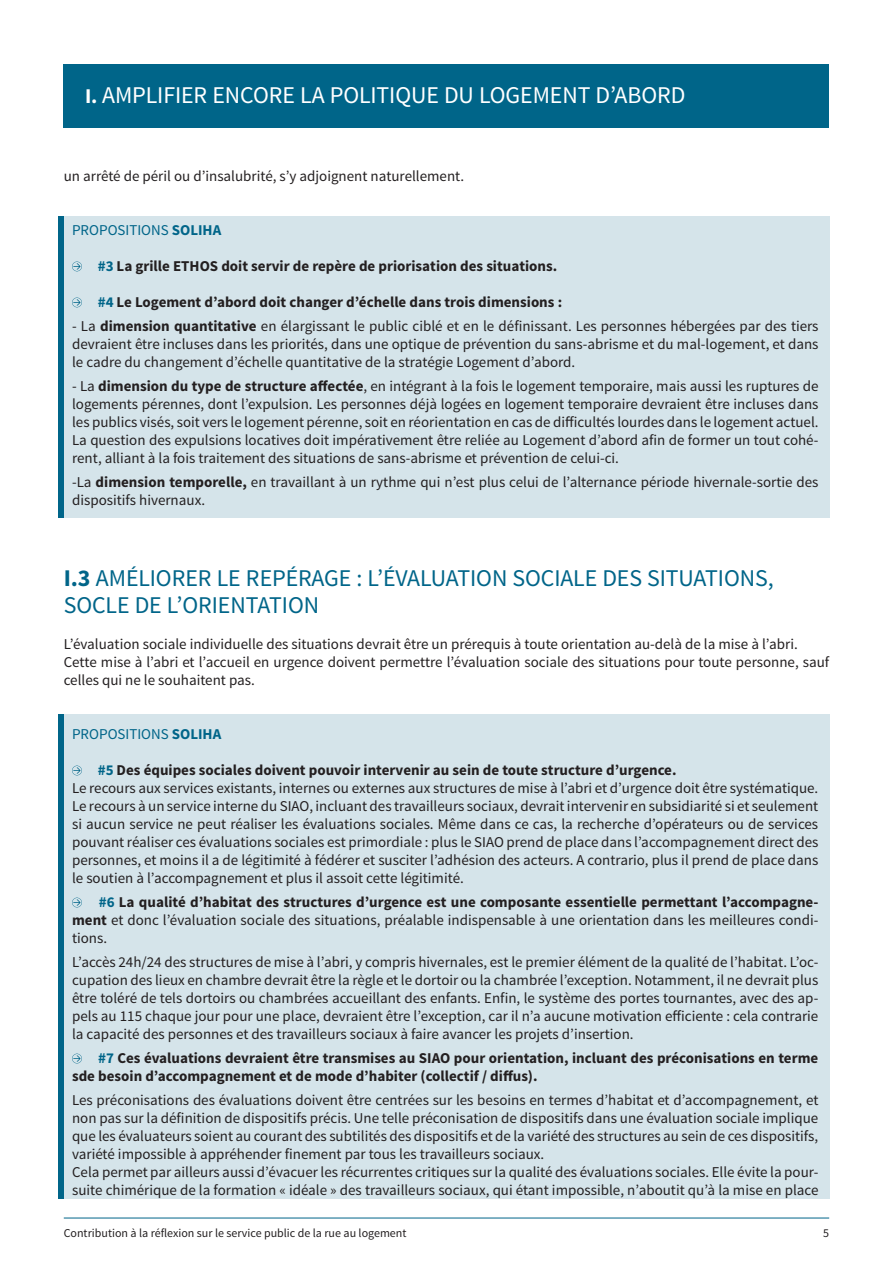
<style>
.page{position:relative;width:893px;height:1263px;background:#fff}
.page>*{position:absolute;margin:0;border:0;box-sizing:border-box;transform-origin:0 0}
.TITRE_2{font:24px/27px "Source Sans Pro";letter-spacing:-.005em;color:#006589}
.TITRE_1{font:24px "Source Sans Pro";letter-spacing:-.005em;color:#fff}
.t1{font:15px/18px "Source Sans Pro";color:#231f20;text-align:justify}
.t2{font:700 15px/18px "Source Sans Pro";color:#231f20}
.t3{font:15px "Source Sans Pro";color:#006589}
.t4{font:12px "Source Sans Pro";color:#231f20}
.s1{font-weight:700;font-size:21px}
.s2{font-weight:700}
.s3{color:#006589}
.s4{font-weight:700;color:#006589}
</style>
<div class="page">
<hr style="left:64px;top:1218px;width:765px;height:1px;background:#006589">
<div style="left:64px;top:714px;width:765px;height:485px;background:#d5e4ea"></div>
<div style="left:64px;top:216px;width:766px;height:302px;background:#d5e4ea"></div>
<svg style="left:72px;top:262px;width:10px;height:9px"></svg>
<svg style="left:72px;top:298px;width:10px;height:9px"></svg>
<svg style="left:72px;top:766px;width:10px;height:9px"></svg>
<svg style="left:72px;top:898px;width:10px;height:9px"></svg>
<svg style="left:72px;top:1054px;width:10px;height:9px"></svg>
<div style="left:58px;top:216px;width:6px;height:302px;background:#006589"></div>
<div style="left:58px;top:714px;width:6px;height:485px;background:#006589"></div>
<div style="left:64px;top:64px;width:765px;height:64px;background:#006589"></div>
<p class="TITRE_1" style="left:85px;top:80px;width:602px"><span class="s1">I.</span> AMPLIFIER ENCORE LA POLITIQUE DU LOGEMENT D’ABORD</p>
<p class="t1" style="left:64px;top:168px;width:402px">un arrêté de péril ou d’insalubrité, s’y adjoignent naturellement.</p>
<p class="t3" style="left:72px;top:221px;width:151px">PROPOSITIONS <span class="s2">SOLIHA</span></p>
<p class="t2" style="left:98px;top:258px;width:461px"><span class="s3">#3</span> La grille ETHOS doit servir de repère de priorisation des situations.</p>
<p class="t2" style="left:98px;top:294px;width:466px"><span class="s3">#4</span> Le Logement d’abord doit changer d’échelle dans trois dimensions :</p>
<p class="t1" style="left:72px;top:318px;width:748px">- La <span class="s2">dimension quantitative</span> en élargissant le public ciblé et en le définissant. Les personnes hébergées par des tiers devraient être incluses dans les priorités, dans une optique de prévention du sans-abrisme et du mal-logement, et dans le cadre du changement d’échelle quantitative de la stratégie Logement d’abord.</p>
<p class="t1" style="left:72px;top:378px;width:748px">- La <span class="s2">dimension du type de structure affectée</span>, en intégrant à la fois le logement temporaire, mais aussi les ruptures de logements pérennes, dont l’expulsion. Les personnes déjà logées en logement temporaire devraient être incluses dans les publics visés, soit vers le logement pérenne, soit en réorientation en cas de difficultés lourdes dans le logement actuel.<br>La question des expulsions locatives doit impérativement être reliée au Logement d’abord afin de former un tout cohé&shy;rent, alliant à la fois traitement des situations de sans-abrisme et prévention de celui-ci.</p>
<p class="t1" style="left:72px;top:474px;width:748px">-La <span class="s2">dimension temporelle,</span> en travaillant à un rythme qui n’est plus celui de l’alternance période hivernale-sortie des dispositifs hivernaux.</p>
<p class="TITRE_2" style="left:64px;top:565px;width:711px"><span class="s2">I.3</span> AMÉLIORER LE REPÉRAGE : L’ÉVALUATION SOCIALE DES SITUATIONS,<br>SOCLE DE L’ORIENTATION</p>
<p class="t1" style="left:64px;top:636px;width:735px">L’évaluation sociale individuelle des situations devrait être un prérequis à toute orientation au-delà de la mise à l’abri.</p>
<p class="t1" style="left:64px;top:654px;width:767px">Cette mise à l’abri et l’accueil en urgence doivent permettre l’évaluation sociale des situations pour toute personne, sauf celles qui ne le souhaitent pas.</p>
<p class="t3" style="left:72px;top:725px;width:151px">PROPOSITIONS <span class="s2">SOLIHA</span></p>
<p class="t2" style="left:98px;top:762px;width:580px"><span class="s3">#5</span> Des équipes sociales doivent pouvoir intervenir au sein de toute structure d’urgence.</p>
<p class="t1" style="left:72px;top:780px;width:748px">Le recours aux services existants, internes ou externes aux structures de mise à l’abri et d’urgence doit être systématique.<br>Le recours à un service interne du SIAO, incluant des travailleurs sociaux, devrait intervenir en subsidiarité si et seulement si aucun service ne peut réaliser les évaluations sociales. Même dans ce cas, la recherche d’opérateurs ou de services pouvant réaliser ces évaluations sociales est primordiale : plus le SIAO prend de place dans l’accompagnement direct des personnes, et moins il a de légitimité à fédérer et susciter l’adhésion des acteurs. A contrario, plus il prend de place dans le soutien à l’accompagnement et plus il assoit cette légitimité.</p>
<p class="t1" style="left:72px;top:894px;width:748px;text-indent:27px"><span class="s4">#6</span> <span class="s2">La qualité d’habitat des structures d’urgence est une composante essentielle permettant l’accompagne&shy;ment</span> et donc l’évaluation sociale des situations, préalable indispensable à une orientation dans les meilleures condi&shy;tions.</p>
<p class="t1" style="left:72px;top:954px;width:748px">L’accès 24h/24 des structures de mise à l’abri, y compris hivernales, est le premier élément de la qualité de l’habitat. L’oc&shy;cupation des lieux en chambre devrait être la règle et le dortoir ou la chambrée l’exception. Notamment, il ne devrait plus être toléré de tels dortoirs ou chambrées accueillant des enfants. Enfin, le système des portes tournantes, avec des ap&shy;pels au 115 chaque jour pour une place, devraient être l’exception, car il n’a aucune motivation efficiente : cela contrarie la capacité des personnes et des travailleurs sociaux à faire avancer les projets d’insertion.</p>
<p class="t2" style="left:72px;top:1050px;width:748px;text-indent:26px"><span class="s3">#7</span> Ces évaluations devraient être transmises au SIAO pour orientation, incluant des préconisations en terme sde besoin d’accompagnement et de mode d’habiter (collectif / diffus).</p>
<p class="t1" style="left:72px;top:1092px;width:748px">Les préconisations des évaluations doivent être centrées sur les besoins en termes d’habitat et d’accompagnement, et non pas sur la définition de dispositifs précis. Une telle préconisation de dispositifs dans une évaluation sociale implique que les évaluateurs soient au courant des subtilités des dispositifs et de la variété des structures au sein de ces dispositifs, variété impossible à appréhender finement par tous les travailleurs sociaux.</p>
<p class="t1" style="left:72px;top:1164px;width:748px">Cela permet par ailleurs aussi d’évacuer les récurrentes critiques sur la qualité des évaluations sociales. Elle évite la pour&shy;suite chimérique de la formation « idéale » des travailleurs sociaux, qui étant impossible, n’aboutit qu’à la mise en place</p>
<p class="t4" style="left:64px;top:1226px;width:344px">Contribution à la réflexion sur le service public de la rue au logement</p>
<p class="t4" style="left:823px;top:1226px;width:7px">5</p>
</div>
